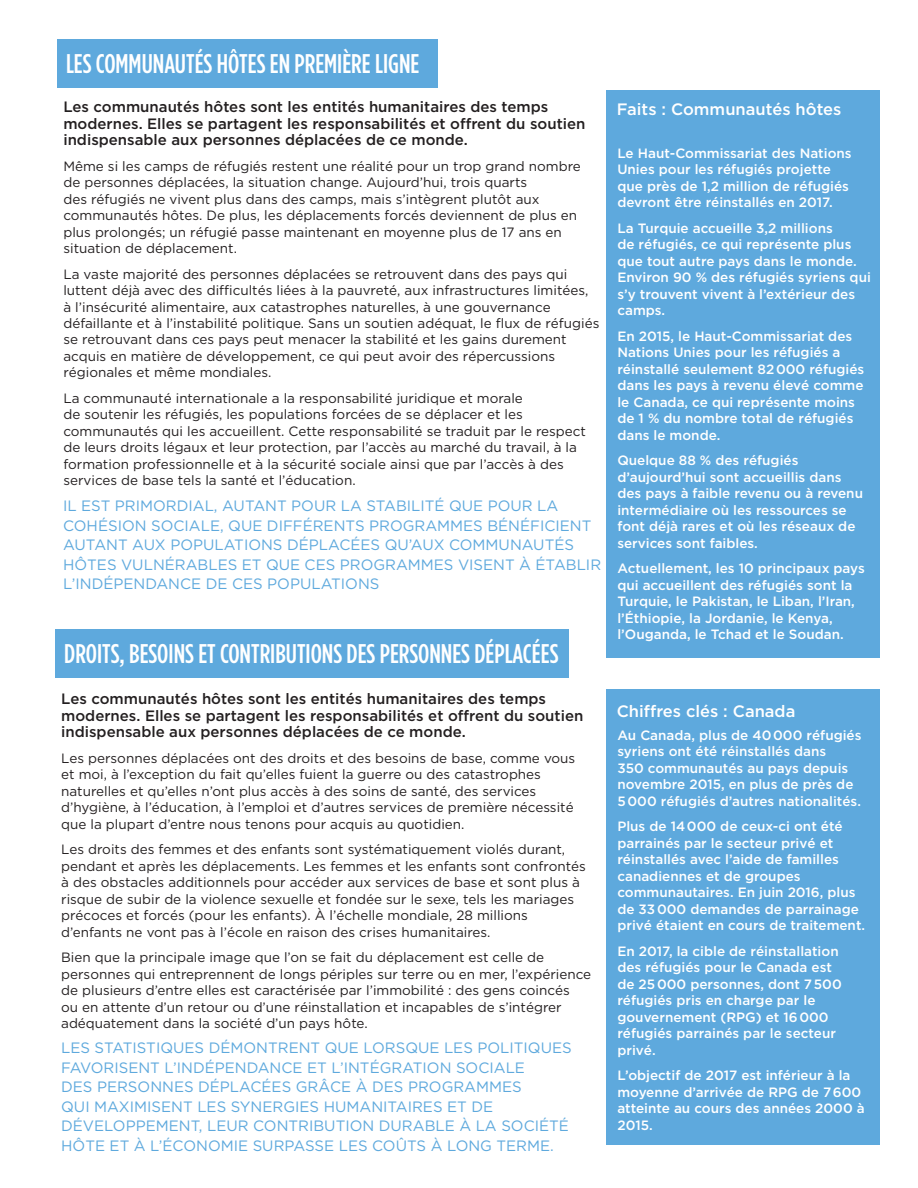
<style>
.page{position:relative;width:918px;height:1188px;background:#fff}
.page>*{position:absolute;margin:0;border:0;box-sizing:border-box;transform-origin:0 0}
.t1{font:500 condensed 27px "Gotham HTF";color:#fff}
.t2{font:500 16.5px "Gotham HTF";color:#fff}
.t3{font:15px/19.5px "Gotham HTF";color:#5ea9dd}
.t4{font:500 15px/16.5px "Gotham HTF";color:#231f20}
.t5{font:13.5px/16.5px "Gotham HTF";color:#231f20}
.t6{font:500 13.5px/16.5px "Gotham HTF";color:#fff}
</style>
<div class="page">
<div style="left:607px;top:91px;width:273px;height:567px;background:#5ea9dd"></div>
<div style="left:57px;top:39px;width:380px;height:49px;background:#5ea9dd"></div>
<div style="left:607px;top:689px;width:273px;height:456px;background:#5ea9dd"></div>
<div style="left:55px;top:629px;width:514px;height:49px;background:#5ea9dd"></div>
<h1 class="t1" style="left:66px;top:49px;width:355px">LES COMMUNAUTÉS HÔTES EN PREMIÈRE LIGNE</h1>
<p class="t4" style="left:63px;top:98px;width:486px">Les communautés hôtes sont les entités humanitaires des temps</p>
<p class="t2" style="left:617px;top:100px;width:226px">Faits : Communautés hôtes</p>
<p class="t4" style="left:63px;top:115px;width:524px">modernes. Elles se partagent les responsabilités et offrent du soutien indispensable aux personnes déplacées de ce monde.</p>
<p class="t5" style="left:63px;top:157px;width:519px">Même si les camps de réfugiés restent une réalité pour un trop grand nombre de personnes déplacées, la situation change. Aujourd’hui, trois quarts<br>des réfugiés ne vivent plus dans des camps, mais s’intègrent plutôt aux communautés hôtes. De plus, les déplacements forcés deviennent de plus en plus prolongés; un réfugié passe maintenant en moyenne plus de 17 ans en situation de déplacement.</p>
<p class="t5" style="left:63px;top:265px;width:537px">La vaste majorité des personnes déplacées se retrouvent dans des pays qui luttent déjà avec des difficultés liées à la pauvreté, aux infrastructures limitées, à l’insécurité alimentaire, aux catastrophes naturelles, à une gouvernance défaillante et à l’instabilité politique. Sans un soutien adéquat, le flux de réfugiés se retrouvant dans ces pays peut menacer la stabilité et les gains durement acquis en matière de développement, ce qui peut avoir des répercussions régionales et même mondiales.</p>
<p class="t5" style="left:63px;top:390px;width:524px">La communauté internationale a la responsabilité juridique et morale<br>de soutenir les réfugiés, les populations forcées de se déplacer et les communautés qui les accueillent. Cette responsabilité se traduit par le respect de leurs droits légaux et leur protection, par l’accès au marché du travail, à la formation professionnelle et à la sécurité sociale ainsi que par l’accès à des services de base tels la santé et l’éducation.</p>
<p class="t6" style="left:617px;top:145px;width:236px">Le Haut-Commissariat des Nations Unies pour les réfugiés projette que près de 1,2 million de réfugiés devront être réinstallés en 2017.</p>
<p class="t6" style="left:617px;top:220px;width:255px">La Turquie accueille 3,2 millions<br>de réfugiés, ce qui représente plus que tout autre pays dans le monde.<br>Environ 90 % des réfugiés syriens qui s’y trouvent vivent à l’extérieur des camps.</p>
<p class="t6" style="left:617px;top:328px;width:249px">En 2015, le Haut-Commissariat des<br>Nations Unies pour les réfugiés a réinstallé seulement 82000 réfugiés dans les pays à revenu élevé comme le Canada, ce qui représente moins de 1 % du nombre total de réfugiés dans le monde.</p>
<p class="t6" style="left:617px;top:452px;width:247px">Quelque 88 % des réfugiés d’aujourd’hui sont accueillis dans des pays à faible revenu ou à revenu intermédiaire où les ressources se font déjà rares et où les réseaux de services sont faibles.</p>
<p class="t6" style="left:617px;top:560px;width:249px">Actuellement, les 10 principaux pays qui accueillent des réfugiés sont la Turquie, le Pakistan, le Liban, l’Iran, l’Éthiopie, la Jordanie, le Kenya, l’Ouganda, le Tchad et le Soudan.</p>
<p class="t3" style="left:63px;top:496px;width:540px">IL EST PRIMORDIAL, AUTANT POUR LA STABILITÉ QUE POUR LA COHÉSION SOCIALE, QUE DIFFÉRENTS PROGRAMMES BÉNÉFICIENT AUTANT AUX POPULATIONS DÉPLACÉES QU’AUX COMMUNAUTÉS HÔTES VULNÉRABLES ET QUE CES PROGRAMMES VISENT À ÉTABLIR L’INDÉPENDANCE DE CES POPULATIONS</p>
<h1 class="t1" style="left:64px;top:639px;width:496px">DROITS, BESOINS ET CONTRIBUTIONS DES PERSONNES DÉPLACÉES</h1>
<p class="t4" style="left:61px;top:690px;width:524px">Les communautés hôtes sont les entités humanitaires des temps modernes. Elles se partagent les responsabilités et offrent du soutien indispensable aux personnes déplacées de ce monde.</p>
<p class="t5" style="left:61px;top:749px;width:516px">Les personnes déplacées ont des droits et des besoins de base, comme vous et moi, à l’exception du fait qu’elles fuient la guerre ou des catastrophes naturelles et qu’elles n’ont plus accès à des soins de santé, des services d’hygiène, à l’éducation, à l’emploi et d’autres services de première nécessité que la plupart d’entre nous tenons pour acquis au quotidien.</p>
<p class="t5" style="left:61px;top:841px;width:526px">Les droits des femmes et des enfants sont systématiquement violés durant, pendant et après les déplacements. Les femmes et les enfants sont confrontés à des obstacles additionnels pour accéder aux services de base et sont plus à risque de subir de la violence sexuelle et fondée sur le sexe, tels les mariages précoces et forcés (pour les enfants). À l’échelle mondiale, 28 millions d’enfants ne vont pas à l’école en raison des crises humanitaires.</p>
<p class="t5" style="left:61px;top:949px;width:531px">Bien que la principale image que l’on se fait du déplacement est celle de personnes qui entreprennent de longs périples sur terre ou en mer, l’expérience de plusieurs d’entre elles est caractérisée par l’immobilité : des gens coincés<br>ou en attente d’un retour ou d’une réinstallation et incapables de s’intégrer adéquatement dans la société d’un pays hôte.</p>
<p class="t3" style="left:61px;top:1038px;width:512px">LES STATISTIQUES DÉMONTRENT QUE LORSQUE LES POLITIQUES FAVORISENT L’INDÉPENDANCE ET L’INTÉGRATION SOCIALE<br>DES PERSONNES DÉPLACÉES GRÂCE À DES PROGRAMMES<br>QUI MAXIMISENT LES SYNERGIES HUMANITAIRES ET DE DÉVELOPPEMENT, LEUR CONTRIBUTION DURABLE À LA SOCIÉTÉ HÔTE ET À L’ÉCONOMIE SURPASSE LES COÛTS À LONG TERME.</p>
<p class="t2" style="left:617px;top:702px;width:180px">Chiffres clés : Canada</p>
<p class="t6" style="left:617px;top:726px;width:246px">Au Canada, plus de 40000 réfugiés syriens ont été réinstallés dans<br>350 communautés au pays depuis novembre 2015, en plus de près de 5000 réfugiés d’autres nationalités.</p>
<p class="t6" style="left:617px;top:818px;width:249px">Plus de 14000 de ceux-ci ont été parrainés par le secteur privé et réinstallés avec l’aide de familles canadiennes et de groupes communautaires. En juin 2016, plus de 33000 demandes de parrainage privé étaient en cours de traitement.</p>
<p class="t6" style="left:617px;top:942px;width:226px">En 2017, la cible de réinstallation des réfugiés pour le Canada est de 25000 personnes, dont 7500 réfugiés pris en charge par le gouvernement (RPG) et 16000 réfugiés parrainés par le secteur privé.</p>
<p class="t6" style="left:617px;top:1067px;width:249px">L’objectif de 2017 est inférieur à la moyenne d’arrivée de RPG de 7600 atteinte au cours des années 2000 à<br>2015.</p>
</div>
